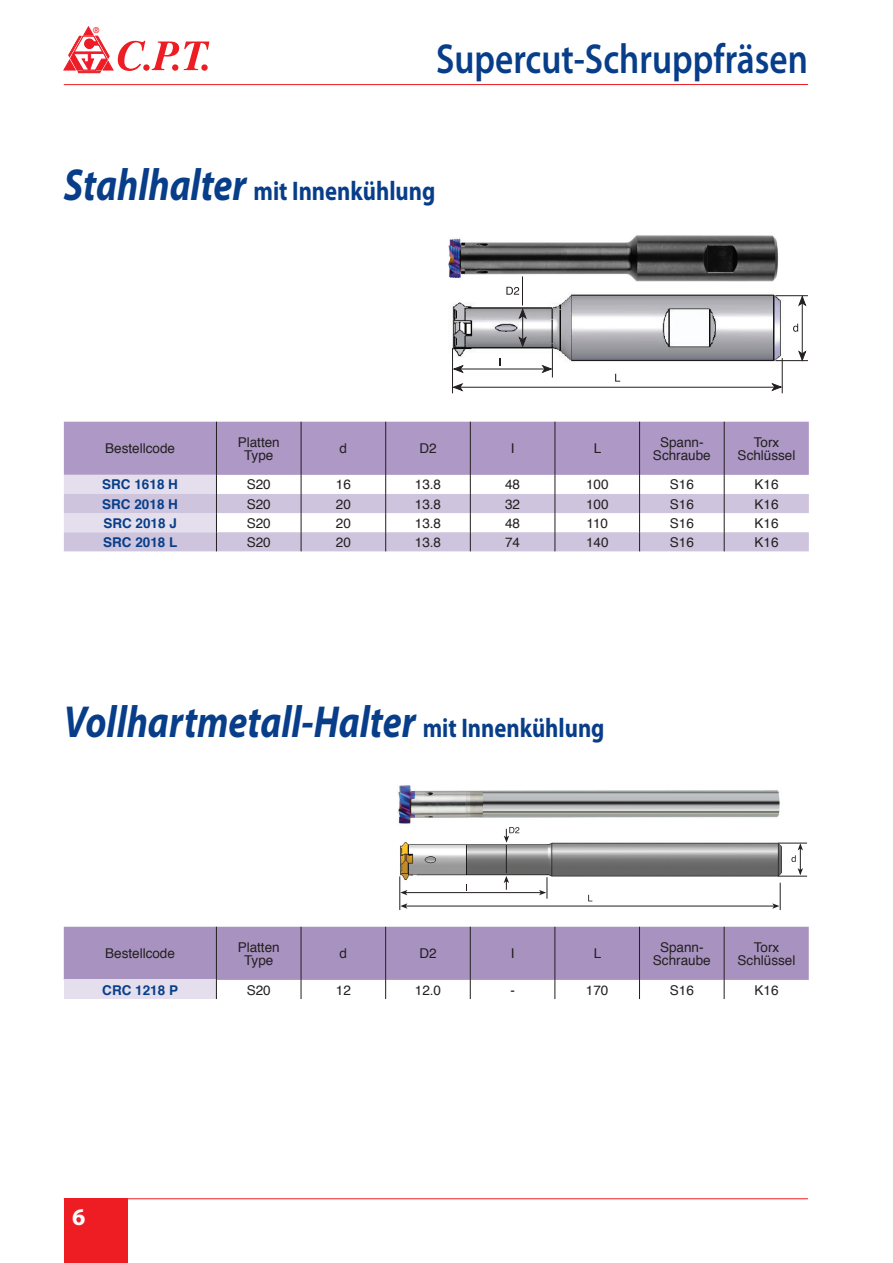
<style>
.page{position:relative;width:893px;height:1263px;background:#fff}
.page>*{position:absolute;margin:0;border:0;box-sizing:border-box;transform-origin:0 0}
.t1{font:italic 700 45px "Myriad Pro";color:#083e89;scale:.84 1}
.t2{font:600 42px "Myriad Pro";color:#083e89;scale:.84 1}
.t3{font:700 27px "Myriad Pro";color:#083e89;scale:.84 1}
.t4{font:700 24px "Myriad Pro";color:#fff}
.t5{font:13.5px/13.5px "Helvetica";color:#231f20;text-align:center}
.t6{font:700 13.5px "Helvetica";color:#083e89}
.t7{font:500 11.25px "Win Soft Pro";color:#ee1d23}
.s1{font-style:italic;font-size:45px}
.s2{font-style:normal;font-size:27px}
</style>
<div class="page">
<hr style="left:64px;top:84px;width:744px;height:1px;background:#ee1d23">
<svg style="left:64px;top:27px;width:145px;height:46px"></svg>
<div style="left:64px;top:1198px;width:64px;height:65px;background:#ee1d23"></div>
<hr style="left:64px;top:1198px;width:744px;height:1px;background:#ee1d23">
<svg style="left:64px;top:927px;width:745px;height:72px"></svg>
<svg style="left:64px;top:422px;width:745px;height:129px"></svg>
<img style="left:398px;top:785px;width:382px;height:39px">
<img style="left:399px;top:829px;width:386px;height:59px">
<hr style="left:400px;top:876px;width:1px;height:34px;background:#231f20">
<hr style="left:404px;top:906px;width:372px;height:1px;background:#231f20">
<svg style="left:400px;top:903px;width:7px;height:6px"></svg>
<svg style="left:588px;top:895px;width:4px;height:6px"></svg>
<svg style="left:778px;top:843px;width:29px;height:34px"></svg>
<svg style="left:772px;top:883px;width:9px;height:27px"></svg>
<svg style="left:504px;top:827px;width:15px;height:63px"></svg>
<hr style="left:404px;top:892px;width:138px;height:1px;background:#231f20">
<svg style="left:539px;top:877px;width:9px;height:22px"></svg>
<svg style="left:400px;top:890px;width:7px;height:5px"></svg>
<img style="left:448px;top:235px;width:349px;height:62px">
<hr style="left:459px;top:387px;width:316px;height:1px;background:#231f20">
<svg style="left:453px;top:383px;width:10px;height:8px"></svg>
<img style="left:448px;top:282px;width:343px;height:93px">
<hr style="left:452px;top:348px;width:1px;height:45px;background:#231f20">
<hr style="left:782px;top:358px;width:1px;height:35px;background:#231f20">
<svg style="left:615px;top:374px;width:5px;height:8px"></svg>
<svg style="left:793px;top:324px;width:5px;height:8px"></svg>
<hr style="left:775px;top:360px;width:33px;height:1px;background:#231f20">
<hr style="left:802px;top:302px;width:1px;height:53px;background:#231f20">
<svg style="left:798px;top:351px;width:8px;height:11px"></svg>
<svg style="left:798px;top:296px;width:8px;height:10px"></svg>
<hr style="left:460px;top:369px;width:85px;height:1px;background:#231f20">
<svg style="left:542px;top:348px;width:11px;height:29px"></svg>
<svg style="left:771px;top:383px;width:11px;height:8px"></svg>
<svg style="left:453px;top:365px;width:11px;height:8px"></svg>
<hr style="left:775px;top:295px;width:33px;height:1px;background:#231f20">
<svg style="left:506px;top:276px;width:21px;height:71px"></svg>
<p class="t7" style="left:93px;top:22px;width:8px">®</p>
<h2 class="t2" style="left:436px;top:32px;width:444px">Supercut-Schruppfräsen</h2>
<h3 class="t3" style="left:64px;top:173px;width:444px"><span class="s1">Stahlhalter</span> mit Innenkühlung</h3>
<p class="t5" style="left:105px;top:442px;width:71px">Bestellcode</p>
<p class="t5" style="left:238px;top:435px;width:44px">Platten<br>Type</p>
<p class="t5" style="left:340px;top:442px;width:9px">d</p>
<p class="t5" style="left:419px;top:442px;width:19px">D2</p>
<p class="t5" style="left:511px;top:442px;width:5px">I</p>
<p class="t5" style="left:594px;top:442px;width:9px">L</p>
<p class="t5" style="left:653px;top:435px;width:59px">Spann-<br>Schraube</p>
<p class="t5" style="left:738px;top:435px;width:59px">Torx<br>Schlüssel</p>
<p class="t6" style="left:102px;top:474px;width:77px">SRC 1618 H</p>
<p class="t5" style="left:247px;top:478px;width:26px">S20</p>
<p class="t5" style="left:336px;top:478px;width:17px">16</p>
<p class="t5" style="left:415px;top:478px;width:28px">13.8</p>
<p class="t5" style="left:505px;top:478px;width:17px">48</p>
<p class="t5" style="left:586px;top:478px;width:24px">100</p>
<p class="t5" style="left:670px;top:478px;width:26px">S16</p>
<p class="t5" style="left:754px;top:478px;width:26px">K16</p>
<p class="t6" style="left:102px;top:493px;width:77px">SRC 2018 H</p>
<p class="t5" style="left:247px;top:497px;width:26px">S20</p>
<p class="t5" style="left:336px;top:497px;width:17px">20</p>
<p class="t5" style="left:415px;top:497px;width:28px">13.8</p>
<p class="t5" style="left:505px;top:497px;width:17px">32</p>
<p class="t5" style="left:586px;top:497px;width:24px">100</p>
<p class="t5" style="left:670px;top:497px;width:26px">S16</p>
<p class="t5" style="left:754px;top:497px;width:26px">K16</p>
<p class="t6" style="left:103px;top:512px;width:75px">SRC 2018 J</p>
<p class="t5" style="left:247px;top:517px;width:26px">S20</p>
<p class="t5" style="left:336px;top:517px;width:17px">20</p>
<p class="t5" style="left:415px;top:517px;width:28px">13.8</p>
<p class="t5" style="left:505px;top:517px;width:17px">48</p>
<p class="t5" style="left:586px;top:517px;width:23px">110</p>
<p class="t5" style="left:670px;top:517px;width:26px">S16</p>
<p class="t5" style="left:754px;top:517px;width:26px">K16</p>
<p class="t6" style="left:103px;top:531px;width:76px">SRC 2018 L</p>
<p class="t5" style="left:247px;top:536px;width:26px">S20</p>
<p class="t5" style="left:336px;top:536px;width:17px">20</p>
<p class="t5" style="left:415px;top:536px;width:28px">13.8</p>
<p class="t5" style="left:505px;top:536px;width:17px">74</p>
<p class="t5" style="left:586px;top:536px;width:24px">140</p>
<p class="t5" style="left:670px;top:536px;width:26px">S16</p>
<p class="t5" style="left:754px;top:536px;width:26px">K16</p>
<h1 class="t1" style="left:64px;top:692px;width:645px">Vollhartmetall-Halter <span class="s2">mit Innenkühlung</span></h1>
<p class="t5" style="left:105px;top:947px;width:71px">Bestellcode</p>
<p class="t5" style="left:238px;top:940px;width:44px">Platten<br>Type</p>
<p class="t5" style="left:340px;top:947px;width:9px">d</p>
<p class="t5" style="left:419px;top:947px;width:19px">D2</p>
<p class="t5" style="left:511px;top:947px;width:5px">I</p>
<p class="t5" style="left:594px;top:947px;width:9px">L</p>
<p class="t5" style="left:653px;top:940px;width:59px">Spann-<br>Schraube</p>
<p class="t5" style="left:738px;top:940px;width:59px">Torx<br>Schlüssel</p>
<p class="t6" style="left:102px;top:979px;width:77px">CRC 1218 P</p>
<p class="t5" style="left:247px;top:983px;width:26px">S20</p>
<p class="t5" style="left:336px;top:983px;width:17px">12</p>
<p class="t5" style="left:415px;top:983px;width:28px">12.0</p>
<p class="t5" style="left:510px;top:983px;width:6px">-</p>
<p class="t5" style="left:586px;top:983px;width:24px">170</p>
<p class="t5" style="left:670px;top:983px;width:26px">S16</p>
<p class="t5" style="left:754px;top:983px;width:26px">K16</p>
<h3 class="t4" style="left:72px;top:1201px;width:15px">6</h3>
</div>
